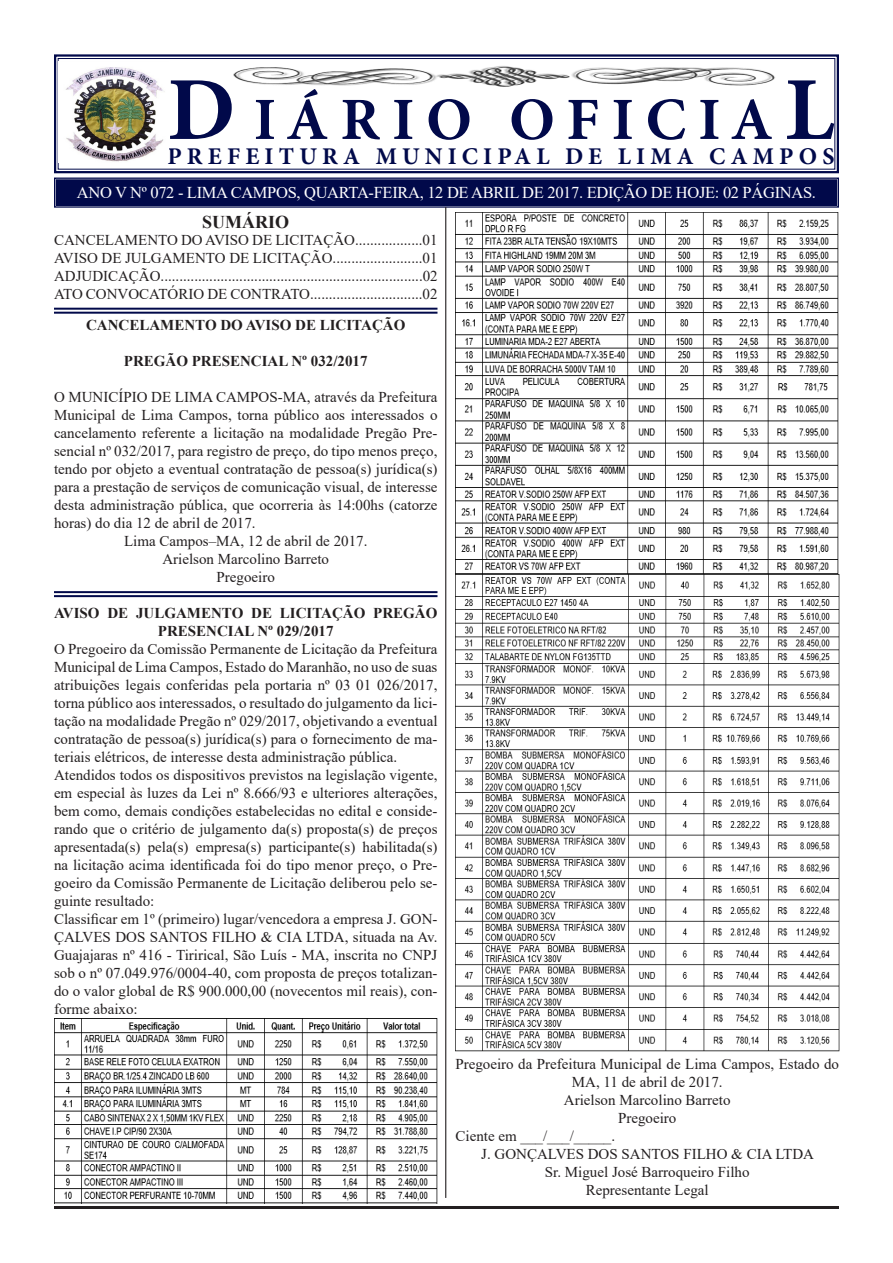
<style>
.page{position:relative;width:893px;height:1263px;background:#fff}
.page>*{position:absolute;margin:0;border:0;box-sizing:border-box;transform-origin:0 0}
.t1{font:700 60px "Minion Pro";letter-spacing:.19em;color:#01094a}
.t2{font:700 24px "Minion Pro";letter-spacing:.215em;color:#01094a}
.t3{font:700 18px "Times New Roman";color:#231f20}
.t4{font:16.5px "Times New Roman";letter-spacing:-.02em;color:#fff}
.t5{font:15px/18px "Times New Roman";color:#231f20;text-align:justify}
.t6{font:700 15px/18px "Times New Roman";color:#231f20;text-align:center}
.s1{font-size:90px}
</style>
<div class="page">
<svg style="left:54px;top:54px;width:785px;height:120px"></svg>
<div style="left:58px;top:58px;width:777px;height:112px;border:1px solid #01094a"></div>
<svg style="left:54px;top:177px;width:785px;height:31px;background:#111855"></svg>
<div style="left:56px;top:179px;width:781px;height:27px;border:1px solid #01094a"></div>
<div style="left:57px;top:181px;width:779px;height:23px;border:1px solid #01094a"></div>
<hr style="left:54px;top:1206px;width:785px;height:3px;background:#231f20">
<hr style="left:54px;top:308px;width:383px;height:2px;background:#01094a">
<hr style="left:54px;top:312px;width:383px;height:2px;background:#01094a">
<hr style="left:445px;top:207px;width:1px;height:991px;background:#231f20">
<img style="left:58px;top:62px;width:111px;height:101px">
<img style="left:230px;top:66px;width:550px;height:21px">
<hr style="left:54px;top:591px;width:383px;height:2px;background:#01094a">
<hr style="left:54px;top:595px;width:383px;height:2px;background:#01094a">
<img style="left:54px;top:1018px;width:384px;height:186px">
<img style="left:455px;top:212px;width:385px;height:839px">
<p class="t1" style="left:167px;top:77px;width:669px"><span class="s1">D</span>IÁRIO OFICIA<span class="s1">L</span></p>
<p class="t2" style="left:168px;top:140px;width:668px">PREFEITURA MUNICIPAL DE LIMA CAMPOS</p>
<p class="t4" style="left:77px;top:181px;width:740px">ANO V Nº 072 - LIMA CAMPOS, QUARTA-FEIRA, 12 DE ABRIL DE 2017. EDIÇÃO DE HOJE: 02 PÁGINAS.</p>
<p class="t3" style="left:202px;top:209px;width:88px">SUMÁRIO</p>
<p class="t5" style="left:54px;top:231px;width:385px">CANCELAMENTO DO AVISO DE LICITAÇÃO..................01</p>
<p class="t5" style="left:54px;top:249px;width:385px">AVISO DE JULGAMENTO DE LICITAÇÃO........................01</p>
<p class="t5" style="left:54px;top:267px;width:385px">ADJUDICAÇÃO......................................................................02</p>
<p class="t5" style="left:54px;top:285px;width:385px">ATO CONVOCATÓRIO DE CONTRATO..............................02</p>
<p class="t6" style="left:86px;top:316px;width:321px">CANCELAMENTO DO AVISO DE LICITAÇÃO</p>
<p class="t6" style="left:124px;top:352px;width:245px">PREGÃO PRESENCIAL Nº 032/2017</p>
<p class="t5" style="left:54px;top:388px;width:385px">O MUNICÍPIO DE LIMA CAMPOS-MA, através da Prefeitura Municipal de Lima Campos, torna público aos interessados o cancelamento referente a licitação na modalidade Pregão Pre&shy;sencial nº 032/2017, para registro de preço, do tipo menos preço, tendo por objeto a eventual contratação de pessoa(s) jurídica(s) para a prestação de serviços de comunicação visual, de interesse desta administração pública, que ocorreria às 14:00hs (catorze horas) do dia 12 de abril de 2017.</p>
<p class="t5" style="left:124px;top:532px;width:245px">Lima Campos–MA, 12 de abril de 2017.</p>
<p class="t5" style="left:162px;top:550px;width:168px">Arielson Marcolino Barreto</p>
<p class="t5" style="left:217px;top:568px;width:60px">Pregoeiro</p>
<p class="t6" style="left:54px;top:604px;width:385px">AVISO DE JULGAMENTO DE LICITAÇÃO PREGÃO<br>PRESENCIAL Nº 029/2017</p>
<p class="t5" style="left:54px;top:640px;width:385px">O Pregoeiro da Comissão Permanente de Licitação da Prefeitura Municipal de Lima Campos, Estado do Maranhão, no uso de suas atribuições legais conferidas pela portaria nº 03 01 026/2017, torna público aos interessados, o resultado do julgamento da lici&shy;tação na modalidade Pregão nº 029/2017, objetivando a eventual contratação de pessoa(s) jurídica(s) para o fornecimento de ma&shy;teriais elétricos, de interesse desta administração pública.</p>
<p class="t5" style="left:54px;top:766px;width:385px">Atendidos todos os dispositivos previstos na legislação vigente, em especial às luzes da Lei nº 8.666/93 e ulteriores alterações, bem como, demais condições estabelecidas no edital e conside&shy;rando que o critério de julgamento da(s) proposta(s) de preços apresentada(s) pela(s) empresa(s) participante(s) habilitada(s) na licitação acima identificada foi do tipo menor preço, o Pre&shy;goeiro da Comissão Permanente de Licitação deliberou pelo se&shy;guinte resultado:</p>
<p class="t5" style="left:54px;top:910px;width:385px">Classificar em 1º (primeiro) lugar/vencedora a empresa J. GON-ÇALVES DOS SANTOS FILHO &amp; CIA LTDA, situada na Av.<br>Guajajaras nº 416 - Tirirical, São Luís - MA, inscrita no CNPJ sob o nº 07.049.976/0004-40, com proposta de preços totalizan&shy;do o valor global de R$ 900.000,00 (novecentos mil reais), con&shy;forme abaixo:</p>
<p class="t5" style="left:455px;top:1054px;width:385px;text-align:center">Pregoeiro da Prefeitura Municipal de Lima Campos, Estado do<br>MA, 11 de abril de 2017.</p>
<p class="t5" style="left:564px;top:1090px;width:168px">Arielson Marcolino Barreto</p>
<p class="t5" style="left:618px;top:1108px;width:60px">Pregoeiro</p>
<p class="t5" style="left:455px;top:1126px;width:161px">Ciente em ___/___/_____.</p>
<p class="t5" style="left:481px;top:1144px;width:334px">J. GONÇALVES DOS SANTOS FILHO &amp; CIA LTDA</p>
<p class="t5" style="left:545px;top:1162px;width:206px">Sr. Miguel José Barroqueiro Filho</p>
<p class="t5" style="left:586px;top:1180px;width:124px">Representante Legal</p>
</div>
